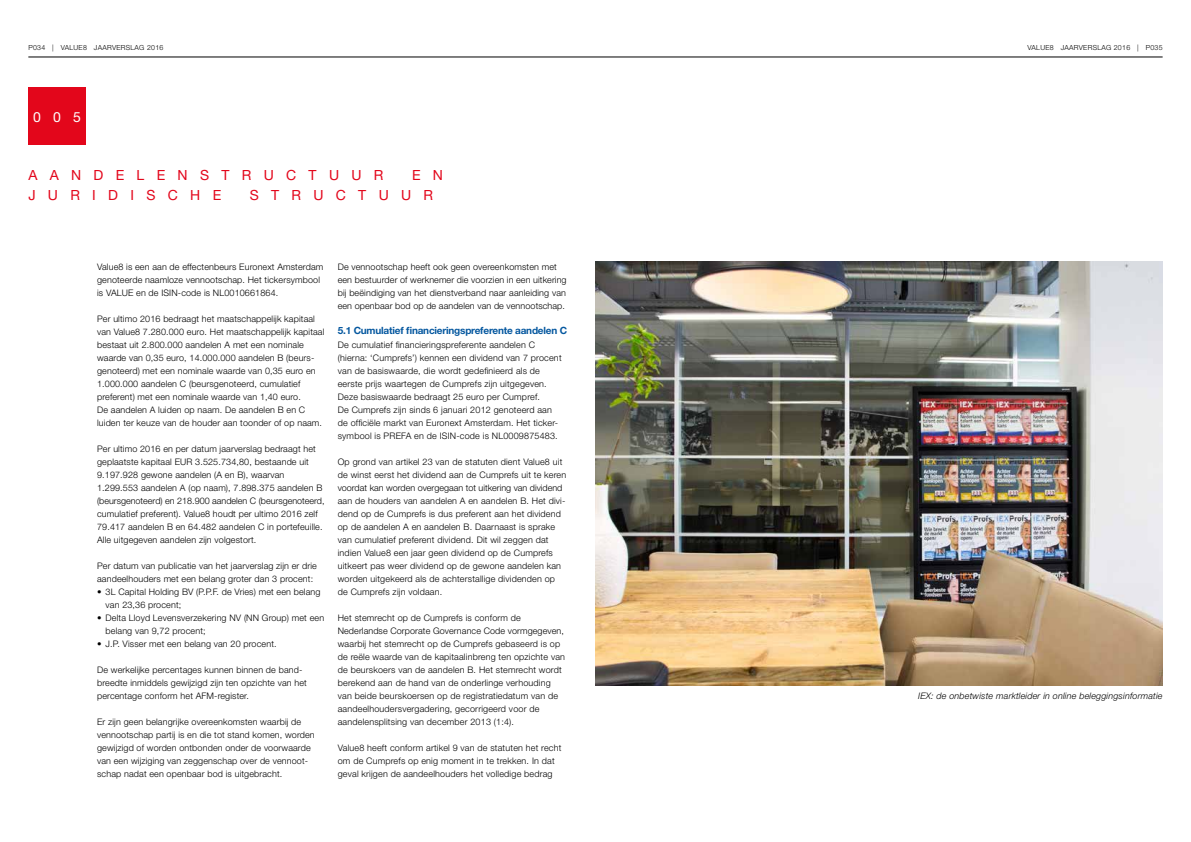
<style>
.page{position:relative;width:1191px;height:842px;background:#fff}
.page>*{position:absolute;margin:0;border:0;box-sizing:border-box;transform-origin:0 0}
.t1{font:14px "Helvetica Neue";letter-spacing:.88em;color:#e3061b}
.t2{font:14px "Helvetica Neue";color:#fff}
.t3{font:700 10px "Helvetica Neue";letter-spacing:-.02em;color:#04579f}
.t4{font:300 9px/13px "Helvetica Neue";letter-spacing:.015em;color:#000}
.t5{font:italic 300 9px "Helvetica Neue";letter-spacing:.02em;color:#000}
.t6{font:300 7px "Helvetica Neue";letter-spacing:.04em;color:#000}
</style>
<div class="page">
<hr style="left:28px;top:57px;width:1134px;height:1px;background:#000">
<div style="left:28px;top:88px;width:58px;height:57px;background:#e3061b"></div>
<img style="left:595px;top:261px;width:567px;height:425px">
<p class="t6" style="left:28px;top:43px;width:137px">P034 | VALUE8 JAARVERSLAG 2016</p>
<p class="t6" style="left:1027px;top:43px;width:137px">VALUE8 JAARVERSLAG 2016 | P035</p>
<h1 class="t2" style="left:33px;top:108px;width:49px">005</h1>
<h1 class="t1" style="left:28px;top:166px;width:356px">AANDELENSTRUCTUUR</h1>
<h1 class="t1" style="left:412px;top:166px;width:32px">E N</h1>
<h1 class="t1" style="left:28px;top:187px;width:194px">JURIDISCHE</h1>
<h1 class="t1" style="left:250px;top:187px;width:185px">STRUCTUUR</h1>
<p class="t4" style="left:97px;top:260px;width:228px">Value8 is een aan de effectenbeurs Euronext Amsterdam genoteerde naamloze vennootschap. Het tickersymbool is VALUE en de ISIN-code is NL0010661864.</p>
<p class="t4" style="left:97px;top:312px;width:229px">Per ultimo 2016 bedraagt het maatschappelijk kapitaal van Value8 7.280.000 euro. Het maatschappelijk kapitaal bestaat uit 2.800.000 aandelen A met een nominale waarde van 0,35 euro, 14.000.000 aandelen B (beurs&shy;genoteerd) met een nominale waarde van 0,35 euro en 1.000.000 aandelen C (beursgenoteerd, cumulatief preferent) met een nominale waarde van 1,40 euro.<br>De aandelen A luiden op naam. De aandelen B en C luiden ter keuze van de houder aan toonder of op naam.</p>
<p class="t4" style="left:97px;top:442px;width:229px">Per ultimo 2016 en per datum jaarverslag bedraagt het geplaatste kapitaal EUR 3.525.734,80, bestaande uit 9.197.928 gewone aandelen (A en B), waarvan 1.299.553 aandelen A (op naam), 7.898.375 aandelen B (beursgenoteerd) en 218.900 aandelen C (beursgenoteerd, cumulatief preferent). Value8 houdt per ultimo 2016 zelf 79.417 aandelen B en 64.482 aandelen C in portefeuille.<br>Alle uitgegeven aandelen zijn volgestort.</p>
<p class="t4" style="left:97px;top:559px;width:221px">Per datum van publicatie van het jaarverslag zijn er drie aandeelhouders met een belang groter dan 3 procent:</p>
<p class="t4" style="left:106px;top:585px;width:216px;text-indent:-9px">• 3L Capital Holding BV (P.P.F. de Vries) met een belang van 23,36 procent;</p>
<p class="t4" style="left:106px;top:611px;width:220px;text-indent:-9px">• Delta Lloyd Levensverzekering NV (NN Group) met een belang van 9,72 procent;</p>
<p class="t4" style="left:97px;top:637px;width:181px">• J.P. Visser met een belang van 20 procent.</p>
<p class="t4" style="left:97px;top:663px;width:211px">De werkelijke percentages kunnen binnen de band&shy;breedte inmiddels gewijzigd zijn ten opzichte van het percentage conform het AFM-register.</p>
<p class="t4" style="left:97px;top:715px;width:219px">Er zijn geen belangrijke overeenkomsten waarbij de vennootschap partij is en die tot stand komen, worden gewijzigd of worden ontbonden onder de voorwaarde van een wijziging van zeggenschap over de vennoot&shy;schap nadat een openbaar bod is uitgebracht.</p>
<p class="t4" style="left:338px;top:260px;width:230px">De vennootschap heeft ook geen overeenkomsten met een bestuurder of werknemer die voorzien in een uitkering bij beëindiging van het dienstverband naar aanleiding van een openbaar bod op de aandelen van de vennootschap.</p>
<p class="t3" style="left:338px;top:324px;width:231px">5.1 Cumulatief financieringspreferente aandelen C</p>
<p class="t4" style="left:338px;top:338px;width:225px">De cumulatief financieringspreferente aandelen C (hierna: ‘Cumprefs’) kennen een dividend van 7 procent van de basiswaarde, die wordt gedefinieerd als de eerste prijs waartegen de Cumprefs zijn uitgegeven.<br>Deze basiswaarde bedraagt 25 euro per Cumpref.<br>De Cumprefs zijn sinds 6 januari 2012 genoteerd aan de officiële markt van Euronext Amsterdam. Het ticker&shy;symbool is PREFA en de ISIN-code is NL0009875483.</p>
<p class="t4" style="left:338px;top:455px;width:230px">Op grond van artikel 23 van de statuten dient Value8 uit de winst eerst het dividend aan de Cumprefs uit te keren voordat kan worden overgegaan tot uitkering van dividend aan de houders van aandelen A en aandelen B. Het divi&shy;dend op de Cumprefs is dus preferent aan het dividend op de aandelen A en aandelen B. Daarnaast is sprake van cumulatief preferent dividend. Dit wil zeggen dat indien Value8 een jaar geen dividend op de Cumprefs uitkeert pas weer dividend op de gewone aandelen kan worden uitgekeerd als de achterstallige dividenden op de Cumprefs zijn voldaan.</p>
<p class="t4" style="left:338px;top:611px;width:229px">Het stemrecht op de Cumprefs is conform de Nederlandse Corporate Governance Code vormgegeven, waarbij het stemrecht op de Cumprefs gebaseerd is op de reële waarde van de kapitaalinbreng ten opzichte van de beurskoers van de aandelen B. Het stemrecht wordt berekend aan de hand van de onderlinge verhouding van beide beurskoersen op de registratiedatum van de aandeelhoudersvergadering, gecorrigeerd voor de aandelensplitsing van december 2013 (1:4).</p>
<p class="t4" style="left:338px;top:741px;width:225px">Value8 heeft conform artikel 9 van de statuten het recht om de Cumprefs op enig moment in te trekken. In dat geval krijgen de aandeelhouders het volledige bedrag</p>
<p class="t5" style="left:918px;top:690px;width:246px">IEX: de onbetwiste marktleider in online beleggingsinformatie</p>
</div>
